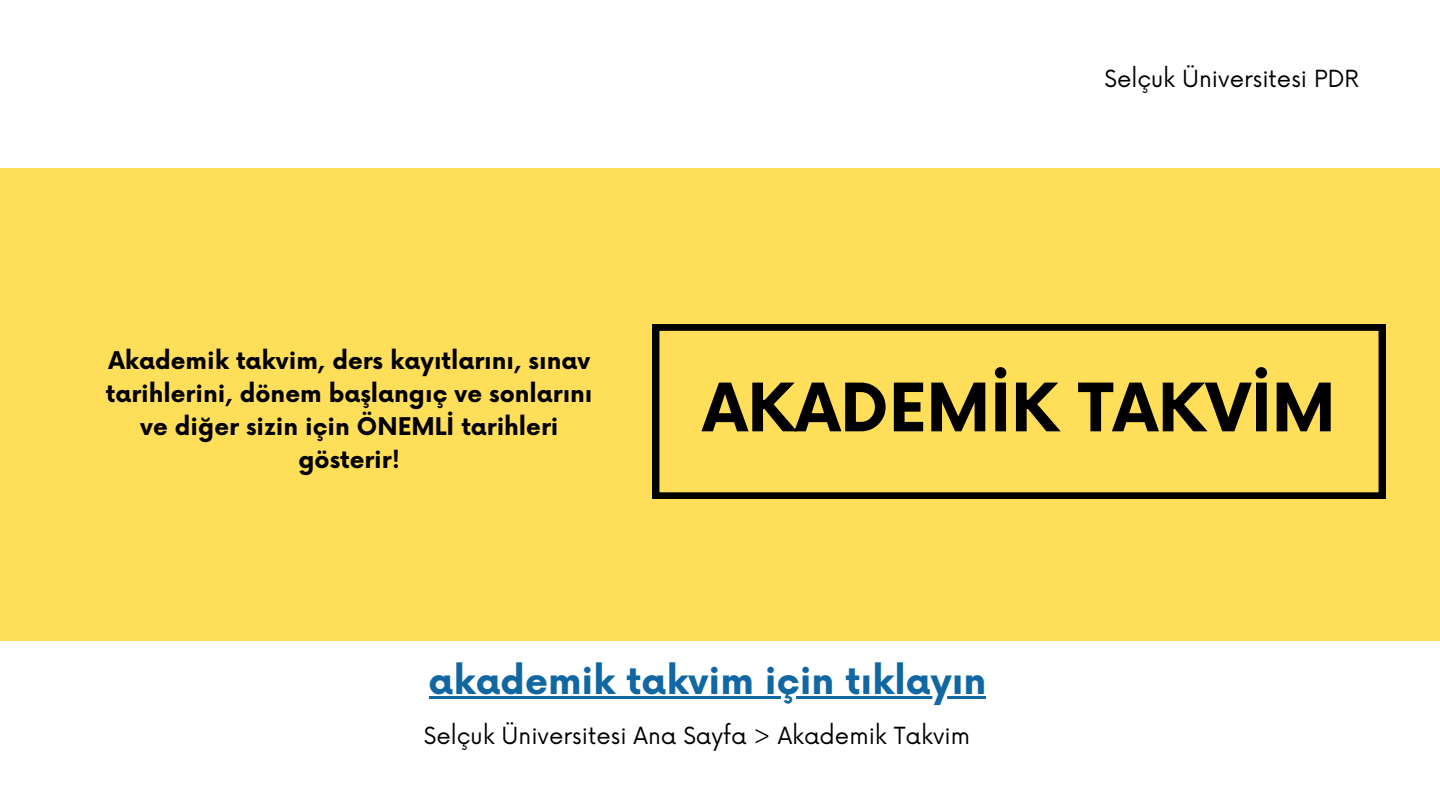
<style>
.page{position:relative;width:1440px;height:810px;background:#fff}
.page>*{position:absolute;margin:0;border:0;box-sizing:border-box;transform-origin:0 0}
.t1{font:700 65px "Now";color:#000}
.t2{font:700 37px "Now";color:#1167a1}
.t3{font:700 23.8px/33px "Now";color:#000;text-align:center}
.t4{font:23px "Now";color:#000}
</style>
<div class="page">
<div style="left:0;top:169px;width:1440px;height:472px;background:#ffde59"></div>
<svg style="left:653px;top:324px;width:732px;height:175px"></svg>
<hr style="left:429px;top:696px;width:24px;height:3px;background:#1167a1">
<hr style="left:453px;top:696px;width:533px;height:3px;background:#1167a1">
<p class="t3" style="left:106px;top:345px;width:488px">Akademik takvim, ders kayıtlarını, sınav tarihlerini, dönem başlangıç ve sonlarını ve diğer sizin için ÖNEMLİ tarihleri gösterir!</p>
<p class="t4" style="left:1105px;top:66px;width:256px">Selçuk Üniversitesi PDR</p>
<h1 class="t1" style="left:703px;top:373px;width:634px">AKADEMİK TAKVİM</h1>
<h2 class="t2" style="left:429px;top:660px;width:559px">akademik takvim için tıklayın</h2>
<h3 class="t4" style="left:424px;top:723px;width:548px">Selçuk Üniversitesi Ana Sayfa &gt; Akademi k Takvi m</h3>
</div>
